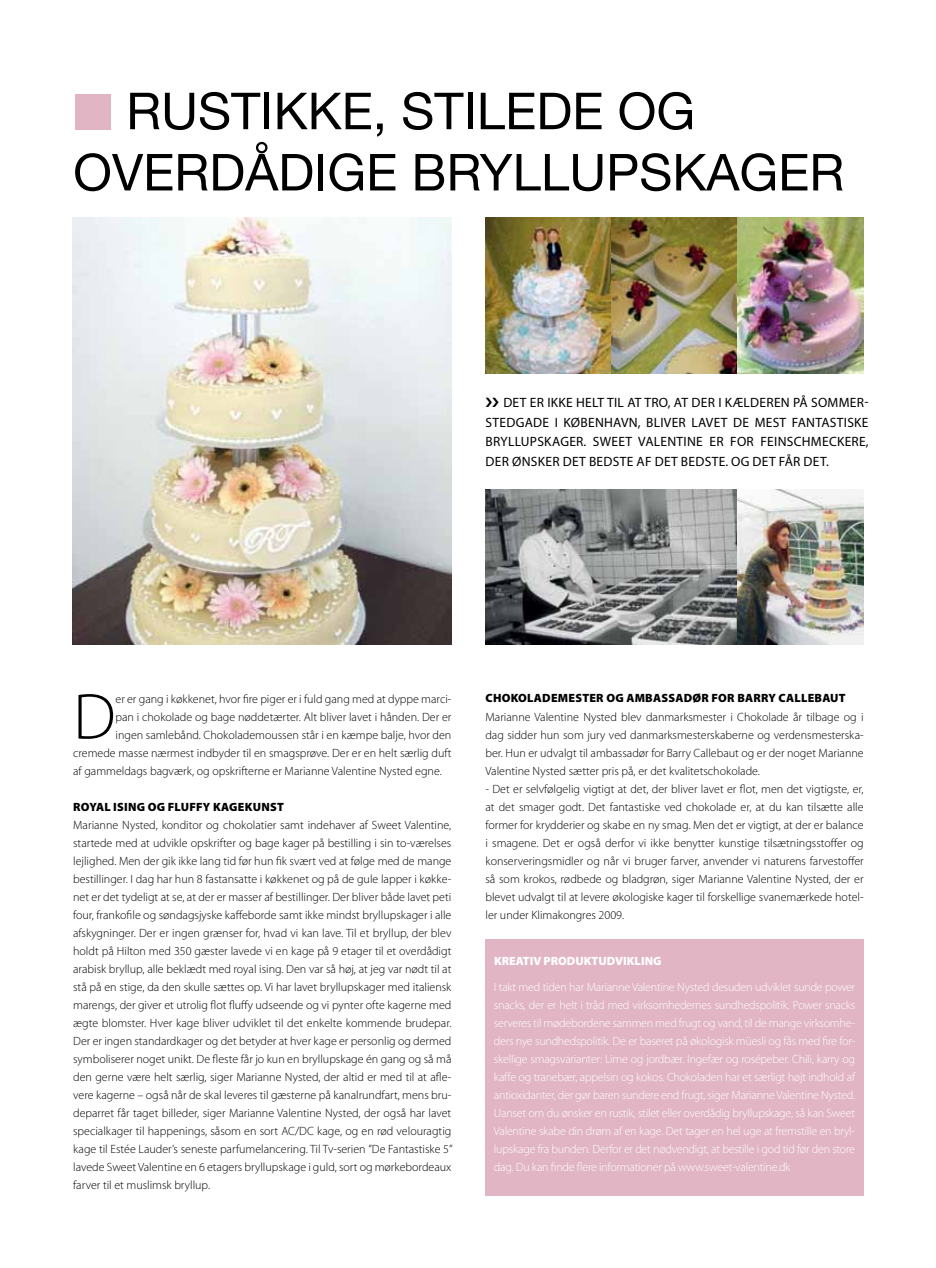
<style>
.page{position:relative;width:936px;height:1268px;background:#fff}
.page>*{position:absolute;margin:0;border:0;box-sizing:border-box;transform-origin:0 0}
.t1{font:300 65.4px "Myriad Pro";color:#000}
.t2{font:51px/61.2px "Helvetica Neue";color:#000}
.t3{font:13.5px/19.5px "Myriad Pro";letter-spacing:.02em;color:#000;text-align:justify}
.t4{font:300 12px/18px "Myriad Pro";color:#000;text-align:justify}
.t5{font:300 12px/18px "Myriad Pro";letter-spacing:-.02em;color:#fff;text-align:justify}
.t6{font:900 12px "Myriad Pro";letter-spacing:.02em;color:#000}
.t7{font:900 12px "Myriad Pro";color:#fff}
.s1{color:#e1b5c4}
</style>
<div class="page">
<img style="left:72px;top:218px;width:379px;height:426px">
<img style="left:485px;top:218px;width:378px;height:155px">
<img style="left:485px;top:489px;width:378px;height:155px">
<div style="left:485px;top:939px;width:378px;height:256px;background:#e1b5c4"></div>
<h2 class="t2" style="left:73px;top:80px;width:767px"><span class="s1">■</span> RUSTIKKE, STILEDE OG<br>OVERDÅDIGE BRYLLUPSKAGER</h2>
<p class="t3" style="left:485px;top:393px;width:384px;text-indent:18px">DET ER IKKE HELT TIL AT TRO, AT DER I KÆLDEREN PÅ SOMMER-STEDGADE I KØBENHAVN, BLIVER LAVET DE MEST FANTASTISKE BRYLLUPSKAGER. SWEET VALENTINE ER FOR FEINSCHMECKERE, DER ØNSKER DET BEDSTE AF DET BEDSTE. OG DET FÅR DET.</p>
<h1 class="t1" style="left:73px;top:680px;width:44px">D</h1>
<p class="t4" style="left:115px;top:689px;width:337px">er er gang i køkkenet, hvor fire piger er i fuld gang med at dyppe marci-</p>
<p class="t4" style="left:115px;top:707px;width:337px">pan i chokolade og bage nøddetærter. Alt bliver lavet i hånden. Der er</p>
<p class="t4" style="left:115px;top:725px;width:337px">ingen samlebånd. Chokolademoussen står i en kæmpe balje, hvor den</p>
<p class="t4" style="left:73px;top:743px;width:379px">cremede masse nærmest indbyder til en smagsprøve. Der er en helt særlig duft</p>
<p class="t4" style="left:73px;top:761px;width:370px">af gammeldags bagværk, og opskrifterne er Marianne Valentine Nysted egne.</p>
<p class="t6" style="left:73px;top:799px;width:212px">ROYAL ISING OG FLUFFY KAGEKUNST</p>
<p class="t4" style="left:73px;top:815px;width:381px">Marianne Nysted, konditor og chokolatier samt indehaver af Sweet Valentine, startede med at udvikle opskrifter og bage kager på bestilling i sin to-værelses lejlighed. Men der gik ikke lang tid før hun fik svært ved at følge med de mange bestillinger. I dag har hun 8 fastansatte i køkkenet og på de gule lapper i køkke&shy;net er det tydeligt at se, at der er masser af bestillinger. Der bliver både lavet peti four, frankofile og søndagsjyske kaffeborde samt ikke mindst bryllupskager i alle afskygninger. Der er ingen grænser for, hvad vi kan lave. Til et bryllup, der blev holdt på Hilton med 350 gæster lavede vi en kage på 9 etager til et overdådigt arabisk bryllup, alle beklædt med royal ising. Den var så høj, at jeg var nødt til at stå på en stige, da den skulle sættes op. Vi har lavet bryllupskager med italiensk marengs, der giver et utrolig flot fluffy udseende og vi pynter ofte kagerne med ægte blomster. Hver kage bliver udviklet til det enkelte kommende brudepar.<br>Der er ingen standardkager og det betyder at hver kage er personlig og dermed symboliserer noget unikt. De fleste får jo kun en bryllupskage én gang og så må den gerne være helt særlig, siger Marianne Nysted, der altid er med til at afle&shy;vere kagerne – også når de skal leveres til gæsterne på kanalrundfart, mens bru&shy;deparret får taget billeder, siger Marianne Valentine Nysted, der også har lavet specialkager til happenings, såsom en sort AC/DC kage, og en rød velouragtig kage til Estée Lauder’s seneste parfumelancering. Til Tv-serien ”De Fantastiske 5” lavede Sweet Valentine en 6 etagers bryllupskage i guld, sort og mørkebordeaux farver til et muslimsk bryllup.</p>
<p class="t6" style="left:485px;top:691px;width:361px">CHOKOLADEMESTER OG AMBASSADØR FOR BARRY CALLEBAUT</p>
<p class="t4" style="left:485px;top:707px;width:380px">Marianne Valentine Nysted blev danmarksmester i Chokolade år tilbage og i dag sidder hun som jury ved danmarksmesterskaberne og verdensmesterska&shy;ber. Hun er udvalgt til ambassadør for Barry Callebaut og er der noget Marianne Valentine Nysted sætter pris på, er det kvalitetschokolade.</p>
<p class="t4" style="left:485px;top:779px;width:380px">- Det er selvfølgelig vigtigt at det, der bliver lavet er flot, men det vigtigste, er, at det smager godt. Det fantastiske ved chokolade er, at du kan tilsætte alle former for krydderier og skabe en ny smag. Men det er vigtigt, at der er balance i smagene. Det er også derfor vi ikke benytter kunstige tilsætningsstoffer og konserveringsmidler og når vi bruger farver, anvender vi naturens farvestoffer så som krokos, rødbede og bladgrøn, siger Marianne Valentine Nysted, der er blevet udvalgt til at levere økologiske kager til forskellige svanemærkede hotel&shy;ler under Klimakongres 2009.</p>
<p class="t7" style="left:494px;top:954px;width:169px">KREATIV PRODUKTUDVIKLING</p>
<p class="t5" style="left:494px;top:977px;width:363px">I takt med tiden har Marianne Valentine Nysted desuden udviklet sunde power snacks, der er helt i tråd med virksomhedernes sundhedspolitik. Power snacks serveres til mødebordene sammen med frugt og vand, til de mange virksomhe&shy;ders nye sundhedspolitik. De er baseret på økologisk müesli og fås med fire for&shy;skellige smagsvarianter: Lime og jordbær. Ingefær og rosépeber. Chili, karry og kaffe og tranebær, appelsin og kokos. Chokoladen har et særligt højt indhold af antioxidanter, der gør baren sundere end frugt, siger Marianne Valentine Nysted.<br>Uanset om du ønsker en rustik, stilet eller overdådig bryllupskage, så kan Sweet Valentine skabe din drøm af en kage. Det tager en hel uge at fremstille en bryl&shy;lupskage fra bunden. Derfor er det nødvendigt, at bestille i god tid før den store dag. Du kan finde flere informationer på www.sweet-valentine.dk</p>
</div>
